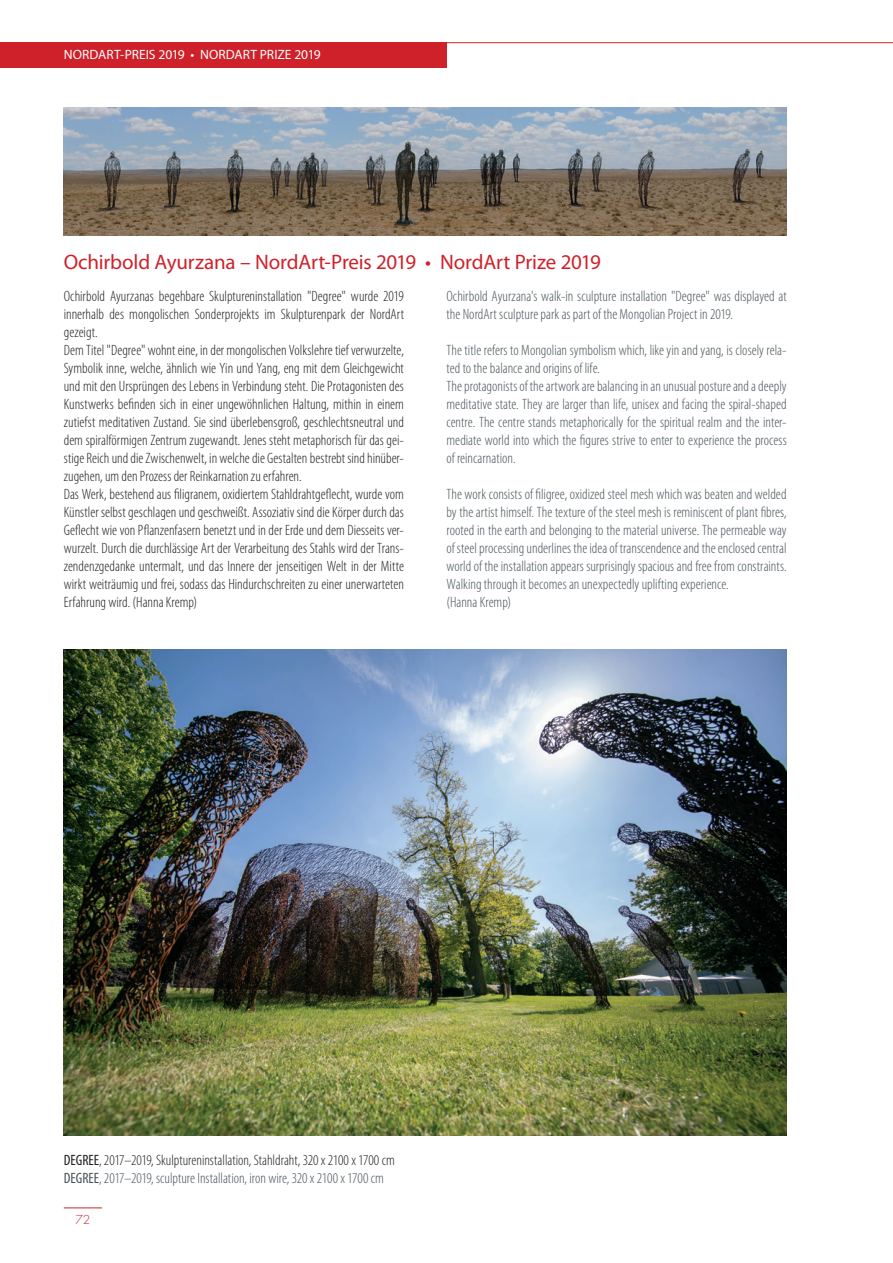
<style>
.page{position:relative;width:893px;height:1263px;background:#fff}
.page>*{position:absolute;margin:0;border:0;box-sizing:border-box;transform-origin:0 0}
.t1{font:21px "Myriad Pro";letter-spacing:-.01em;color:#cf212a}
.t2{font:300 condensed 15px/18px "Myriad Pro";color:#231f20}
.t3{font:300 condensed 15px/18px "Myriad Pro";color:#485459}
.t4{font:13.5px "Myriad Pro";color:#fff}
.t5{font:300 12px "Futura Std";color:#cf212a}
.s1{font-weight:400}
.s2{font-weight:400;color:#485459}
.s3{color:#485459}
</style>
<div class="page">
<div style="left:0;top:43px;width:446px;height:25px;background:#cf212a"></div>
<hr style="left:446px;top:42px;width:447px;height:1px;background:#cf212a">
<hr style="left:64px;top:1207px;width:38px;height:1px;background:#cf212a">
<img style="left:64px;top:650px;width:723px;height:486px">
<img style="left:64px;top:107px;width:723px;height:129px">
<p class="t4" style="left:64px;top:46px;width:259px">NORDART-PREIS 2019 • NORDART PRIZE 2019</p>
<h1 class="t1" style="left:64px;top:249px;width:538px">Ochirbold Ayurzana – NordArt-Preis 2019 • NordArt Prize 2019</h1>
<p class="t2" style="left:64px;top:287px;width:342px">Ochirbold Ayurzanas begehbare Skulptureninstallation "Degree" wurde 2019 innerhalb des mongolischen Sonderprojekts im Skulpturenpark der NordArt gezeigt.<br>Dem Titel "Degree" wohnt eine, in der mongolischen Volkslehre tief verwurzelte, Symbolik inne, welche, ähnlich wie Yin und Yang, eng mit dem Gleichgewicht und mit den Ursprüngen des Lebens in Verbindung steht. Die Protagonisten des Kunstwerks befinden sich in einer ungewöhnlichen Haltung, mithin in einem zutiefst meditativen Zustand. Sie sind überlebensgroß, geschlechtsneutral und dem spiralförmigen Zentrum zugewandt. Jenes steht metaphorisch für das gei&shy;stige Reich und die Zwischenwelt, in welche die Gestalten bestrebt sind hinüber&shy;zugehen, um den Prozess der Reinkarnation zu erfahren.<br>Das Werk, bestehend aus filigranem, oxidiertem Stahldrahtgeflecht, wurde vom Künstler selbst geschlagen und geschweißt. Assoziativ sind die Körper durch das Geflecht wie von Pflanzenfasern benetzt und in der Erde und dem Diesseits ver&shy;wurzelt. Durch die durchlässige Art der Verarbeitung des Stahls wird der Trans&shy;zendenzgedanke untermalt, und das Innere der jenseitigen Welt in der Mitte wirkt weiträumig und frei, sodass das Hindurchschreiten zu einer unerwarteten Erfahrung wird. (Hanna Kremp)</p>
<p class="t3" style="left:446px;top:287px;width:342px">Ochirbold Ayurzana's walk-in sculpture installation "Degree" was displayed at the NordArt sculpture park as part of the Mongolian Project in 2019.</p>
<p class="t3" style="left:446px;top:341px;width:342px">The title refers to Mongolian symbolism which, like yin and yang, is closely rela&shy;ted to the balance and origins of life.<br>The protagonists of the artwork are balancing in an unusual posture and a deeply meditative state. They are larger than life, unisex and facing the spiral-shaped centre. The centre stands metaphorically for the spiritual realm and the inter&shy;mediate world into which the figures strive to enter to experience the process of reincarnation.</p>
<p class="t3" style="left:446px;top:485px;width:342px">The work consists of filigree, oxidized steel mesh which was beaten and welded by the artist himself. The texture of the steel mesh is reminiscent of plant fibres, rooted in the earth and belonging to the material universe. The permeable way of steel processing underlines the idea of transcendence and the enclosed central world of the installation appears surprisingly spacious and free from constraints.<br>Walking through it becomes an unexpectedly uplifting experience.<br>(Hanna Kremp)</p>
<p class="t2" style="left:64px;top:1151px;width:333px"><span class="s1">DEGREE</span>, 2017–2019, Skulptureninstallation, Stahldraht, 320 x 2100 x 1700 cm<br><span class="s2">DEGREE</span><span class="s3">, 2017–2019, sculpture Installation, iron wire, 320 x 2100 x 1700 cm</span></p>
<p class="t5" style="left:76px;top:1212px;width:16px">72</p>
</div>
